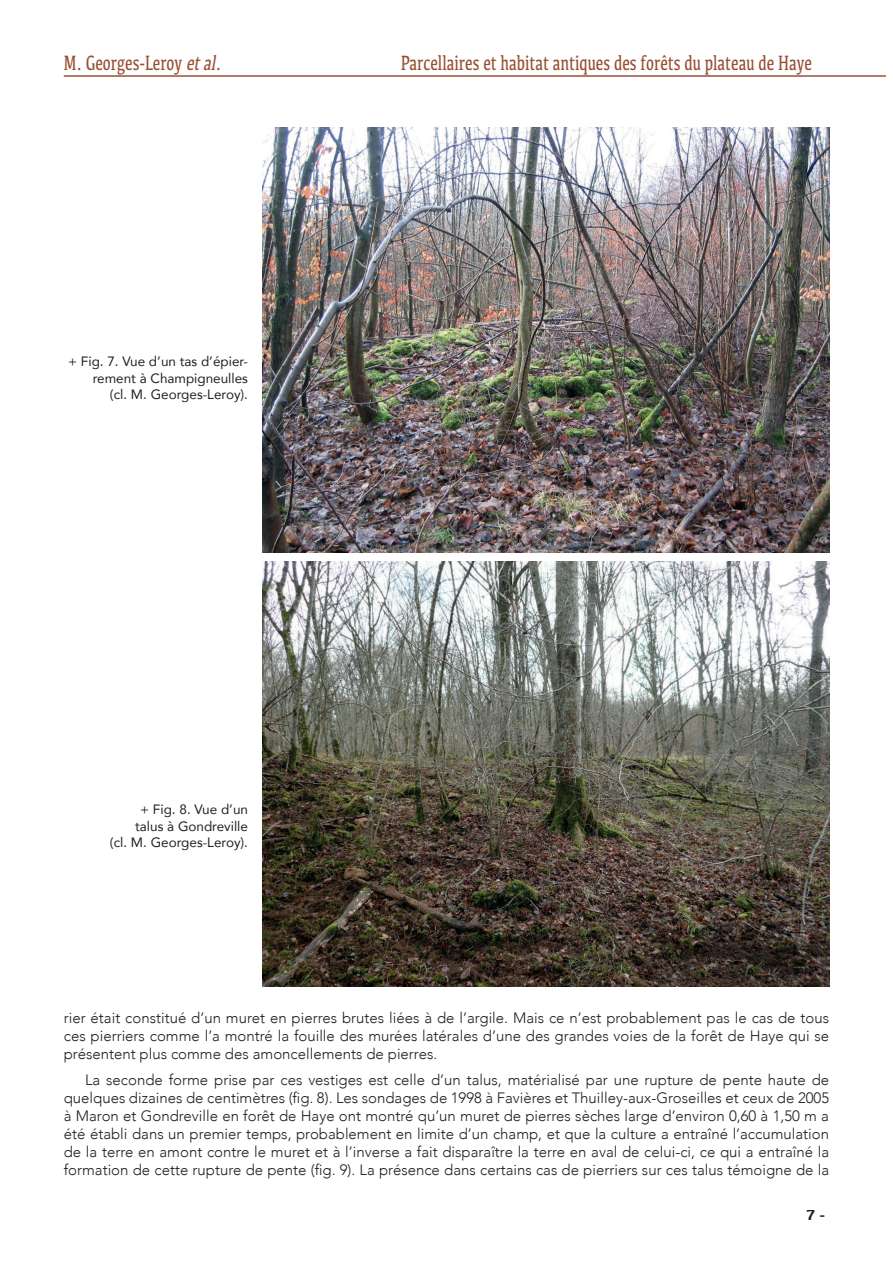
<style>
.page{position:relative;width:893px;height:1263px;background:#fff}
.page>*{position:absolute;margin:0;border:0;box-sizing:border-box;transform-origin:0 0}
.t1{font:21.45px "Kefa";color:#995135;scale:.7 1}
.t2{font:300 15px/18px "Avenir";color:#231f20;text-align:justify}
.t3{font:700 15px "Kefa";color:#231f20}
.t4{font:13.5px/16.5px "Avenir";color:#231f20;text-align:right}
.s1{font-style:italic}
.s2{font-style:inherit}
</style>
<div class="page">
<hr style="left:64px;top:75px;width:822px;height:2px;background:#995135">
<img style="left:262px;top:128px;width:567px;height:425px">
<img style="left:262px;top:561px;width:567px;height:425px">
<h1 class="t1" style="left:64px;top:55px;width:231px">M. Georges-Leroy <span class="s1">etal.</span></h1>
<h1 class="t1" style="left:401px;top:55px;width:589px">Parcellaires et habitat antiques des forêts du plateau de Haye</h1>
<p class="t4" style="left:68px;top:355px;width:181px"><span class="s2">+</span> Fig. 7. Vue d’un tas d’épier&shy;rement à Champigneulles<br>(cl. M. Georges-Leroy).</p>
<p class="t4" style="left:110px;top:802px;width:140px"><span class="s2">+</span> Fig. 8. Vue d’un talus à Gondreville<br>(cl. M. Georges-Leroy).</p>
<p class="t2" style="left:64px;top:1009px;width:767px">rier était constitué d’un muret en pierres brutes liées à de l’argile. Mais ce n’est probablement pas le cas de tous ces pierriers comme l’a montré la fouille des murées latérales d’une des grandes voies de la forêt de Haye qui se présentent plus comme des amoncellements de pierres.</p>
<p class="t2" style="left:64px;top:1071px;width:767px;text-indent:21px">La seconde forme prise par ces vestiges est celle d’un talus, matérialisé par une rupture de pente haute de quelques dizaines de centimètres (ig. 8). Les sondages de 1998 à Favières et Thuilley-aux-Groseilles et ceux de 2005 à Maron et Gondreville en forêt de Haye ont montré qu’un muret de pierres sèches large d’environ 0,60 à 1,50 m a été établi dans un premier temps, probablement en limite d’un champ, et que la culture a entraîné l’accumulation de la terre en amont contre le muret et à l’inverse a fait disparaître la terre en aval de celui-ci, ce qui a entraîné la formation de cette rupture de pente (ig. 9). La présence dans certains cas de pierriers sur ces talus témoigne de la</p>
<p class="t3" style="left:806px;top:1207px;width:20px">7 -</p>
</div>
